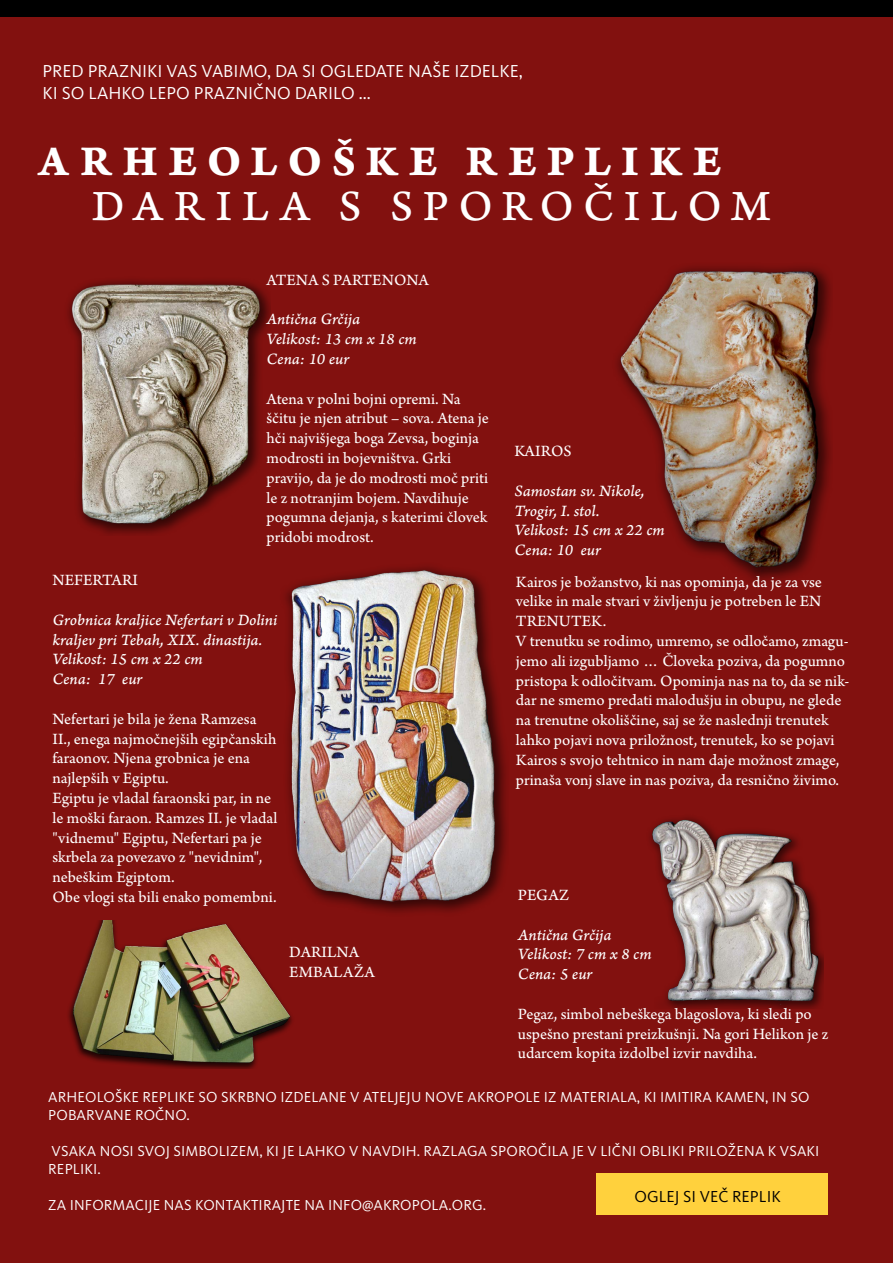
<style>
.page{position:relative;width:893px;height:1263px;background:#fff}
.page>*{position:absolute;margin:0;border:0;box-sizing:border-box;transform-origin:0 0}
.t1{font:45px "Arno Pro Bold Caption";letter-spacing:.225em;color:#fff}
.t2{font:45px "Arno Pro Caption";letter-spacing:.21em;color:#fff}
.t3{font:18px/21.6px "Kievit Pro";color:#fff}
.t4{font:16.5px/19.8px "Arno Pro Sm Text";color:#fff}
.t5{font:16.5px/19.8px "Arno Pro Italic Caption";letter-spacing:-.005em;color:#fff}
.t6{font:16.5px "Kievit Pro";color:#000}
.t7{font:15px "Kievit Pro";letter-spacing:.01em;color:#fff}
</style>
<div class="page">
<div style="left:0;top:0;width:893px;height:17px;background:#000"></div>
<div style="left:0;top:17px;width:893px;height:1246px;background:#82110f"></div>
<img style="left:68px;top:280px;width:202px;height:254px">
<img style="left:285px;top:567px;width:221px;height:346px">
<img style="left:617px;top:266px;width:214px;height:314px">
<img style="left:650px;top:817px;width:173px;height:192px">
<img style="left:68px;top:921px;width:224px;height:148px">
<div style="left:596px;top:1174px;width:231px;height:41px;background:#ffd13d"></div>
<p class="t3" style="left:43px;top:60px;width:482px">PRED PRAZNIKI VAS VABIMO, DA SI OGLEDATE NAŠE IZDELKE,<br>KI SO LAHKO LEPO PRAZNIČNO DARILO ...</p>
<h1 class="t1" style="left:38px;top:134px;width:685px">ARHEOLOŠKE REPLIKE</h1>
<h1 class="t2" style="left:92px;top:179px;width:680px">DARILA S SPOROČILOM</h1>
<p class="t4" style="left:266px;top:271px;width:164px">ATENA S PARTENONA</p>
<p class="t5" style="left:266px;top:310px;width:152px">Antična Grčija<br>Velikost: 13 cm x 18 cm<br>Cena: 10 eur</p>
<p class="t4" style="left:266px;top:389px;width:224px">Atena v polni bojni opremi. Na ščitu je njen atribut – sova. Atena je hči najvišjega boga Zevsa, boginja modrosti in bojevništva. Grki pravijo, da je do modrosti moč priti le z notranjim bojem. Navdihuje pogumna dejanja, s katerimi človek pridobi modrost.</p>
<p class="t4" style="left:52px;top:571px;width:87px">NEFERTARI</p>
<p class="t5" style="left:52px;top:610px;width:226px">Grobnica kraljice Nefertari v Dolini kraljev pri Tebah, XIX. dinastija.<br>Velikost: 15 cm x 22 cm<br>Cena: 17 eur</p>
<p class="t4" style="left:52px;top:710px;width:226px">Nefertari je bila je žena Ramzesa<br>II., enega najmočnejših egipčanskih faraonov. Njena grobnica je ena najlepših v Egiptu.<br>Egiptu je vladal faraonski par, in ne le moški faraon. Ramzes II. je vladal "vidnemu" Egiptu, Nefertari pa je skrbela za povezavo z "nevidnim", nebeškim Egiptom.<br>Obe vlogi sta bili enako pomembni.</p>
<p class="t4" style="left:289px;top:943px;width:87px">DARILNA<br>EMBALAŽA</p>
<p class="t4" style="left:514px;top:442px;width:59px">KAIROS</p>
<p class="t5" style="left:514px;top:482px;width:152px">Samostan sv. Nikole,<br>Trogir, I. stol.<br>Velikost: 15 cm x 22 cm<br>Cena: 10 eur</p>
<p class="t4" style="left:516px;top:572px;width:335px">Kairos je božanstvo, ki nas opominja, da je za vse velike in male stvari v življenju je potreben le EN TRENUTEK.<br>V trenutku se rodimo, umremo, se odločamo, zmagu&shy;jemo ali izgubljamo … Človeka poziva, da pogumno pristopa k odločitvam. Opominja nas na to, da se nik&shy;dar ne smemo predati malodušju in obupu, ne glede na trenutne okoliščine, saj se že naslednji trenutek lahko pojavi nova priložnost, trenutek, ko se pojavi Kairos s svojo tehtnico in nam daje možnost zmage, prinaša vonj slave in nas poziva, da resnično živimo.</p>
<p class="t4" style="left:518px;top:886px;width:53px">PEGAZ</p>
<p class="t5" style="left:518px;top:925px;width:135px">Antična Grčija<br>Velikost: 7 cm x 8 cm<br>Cena: 5 eur</p>
<p class="t4" style="left:518px;top:1005px;width:312px">Pegaz, simbol nebeškega blagoslova, ki sledi po uspešno prestani preizkušnji. Na gori Helikon je z udarcem kopita izdolbel izvir navdiha.</p>
<p class="t7" style="left:48px;top:1088px;width:20px">ARHEOLOŠKE</p>
<p class="t7" style="left:142px;top:1088px;width:9px">REPLIKE</p>
<p class="t7" style="left:199px;top:1088px;width:33px">SO SKRBNO</p>
<p class="t7" style="left:281px;top:1088px;width:9px">IZDELANE</p>
<p class="t7" style="left:350px;top:1088px;width:96px">V ATELJEJU NOVE</p>
<p class="t7" style="left:467px;top:1088px;width:20px">AKROPOLE</p>
<p class="t7" style="left:544px;top:1088px;width:55px">IZMATERIALA</p>
<p class="t7" style="left:637px;top:1088px;width:61px">, KIIMITIRA</p>
<p class="t7" style="left:715px;top:1088px;width:11px">KAMEN</p>
<p class="t7" style="left:765px;top:1088px;width:36px">, IN SO</p>
<p class="t7" style="left:48px;top:1106px;width:11px">POBARVANE</p>
<p class="t7" style="left:135px;top:1106px;width:11px">ROČNO</p>
<p class="t7" style="left:186px;top:1106px;width:5px">.</p>
<p class="t7" style="left:52px;top:1142px;width:19px">VSAKA</p>
<p class="t7" style="left:100px;top:1142px;width:9px">NOSI</p>
<p class="t7" style="left:137px;top:1142px;width:10px">SVO</p>
<p class="t7" style="left:166px;top:1142px;width:18px">J SIMBOLIZEM</p>
<p class="t7" style="left:259px;top:1142px;width:49px">, KI JE LAHKO</p>
<p class="t7" style="left:349px;top:1142px;width:23px">V NAVDIH</p>
<p class="t7" style="left:417px;top:1142px;width:26px">. RAZLAGA</p>
<p class="t7" style="left:491px;top:1142px;width:10px">SPOROČILA</p>
<p class="t7" style="left:572px;top:1142px;width:36px">JEVLIČNI</p>
<p class="t7" style="left:640px;top:1142px;width:9px">OBLIKI</p>
<p class="t7" style="left:688px;top:1142px;width:9px">PRILO</p>
<p class="t7" style="left:728px;top:1142px;width:19px">ŽENA</p>
<p class="t7" style="left:768px;top:1142px;width:21px">K VSAKI</p>
<p class="t7" style="left:48px;top:1160px;width:8px">REPLIKI</p>
<p class="t7" style="left:98px;top:1160px;width:5px">.</p>
<p class="t7" style="left:48px;top:1196px;width:56px">ZA IN FORMAC</p>
<p class="t7" style="left:144px;top:1196px;width:30px">IJE NAS</p>
<p class="t7" style="left:195px;top:1196px;width:11px">KON</p>
<p class="t7" style="left:226px;top:1196px;width:158px">TAKTIRAJTE NA IN FO@AKROPOLA</p>
<p class="t7" style="left:448px;top:1196px;width:15px">.ORG</p>
<p class="t7" style="left:483px;top:1196px;width:5px">.</p>
<p class="t6" style="left:635px;top:1186px;width:148px">OGLEJ SI VEČ REPLIK</p>
</div>
